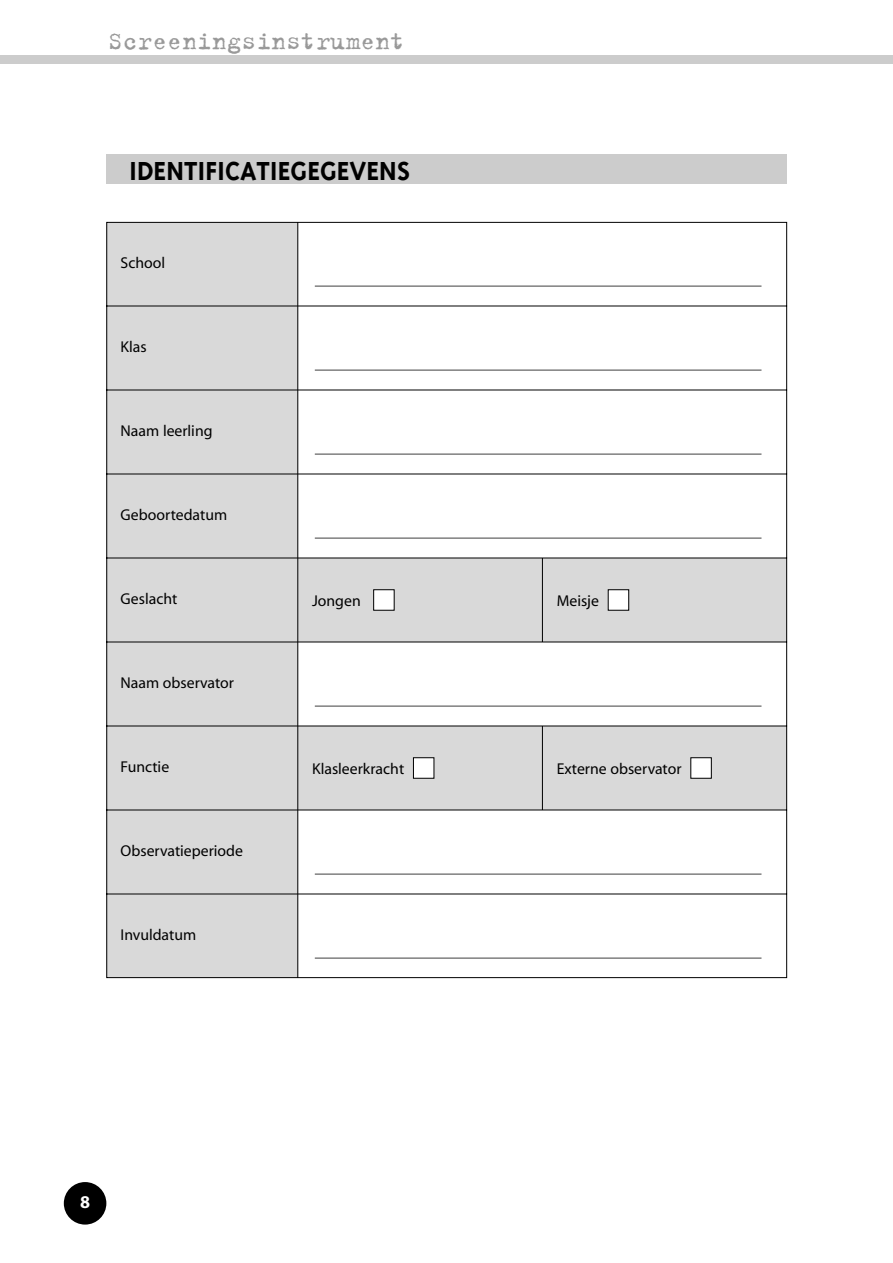
<style>
.page{position:relative;width:893px;height:1263px;background:#fff}
.page>*{position:absolute;margin:0;border:0;box-sizing:border-box;transform-origin:0 0}
.t1{font:700 30px "Triplex";color:#000}
.t2{font:27px "Trixie";color:#999}
.t3{font:700 18px "Myriad";color:#fff}
.t4{font:15.75px "Myriad";color:#000}
</style>
<div class="page">
<div style="left:106px;top:155px;width:681px;height:29px;background:#ccc"></div>
<div style="left:0;top:55px;width:892px;height:9px;background:#ccc"></div>
<div style="left:64px;top:1182px;width:42px;height:43px;background:#000;border-radius:50%"></div>
<svg style="left:106px;top:222px;width:681px;height:756px"></svg>
<hr style="left:297px;top:222px;width:1px;height:756px;background:#000">
<hr style="left:542px;top:558px;width:1px;height:84px;background:#000">
<hr style="left:542px;top:726px;width:1px;height:84px;background:#000">
<hr style="left:315px;top:537px;width:446px;height:2px;background:#808080">
<hr style="left:315px;top:705px;width:446px;height:2px;background:#808080">
<hr style="left:315px;top:873px;width:446px;height:2px;background:#808080">
<hr style="left:315px;top:957px;width:446px;height:2px;background:#808080">
<hr style="left:315px;top:453px;width:446px;height:2px;background:#808080">
<hr style="left:315px;top:369px;width:446px;height:2px;background:#808080">
<hr style="left:315px;top:285px;width:446px;height:2px;background:#808080">
<h2 class="t2" style="left:108px;top:32px;width:298px">Screeningsinstrument</h2>
<h1 class="t1" style="left:129px;top:159px;width:282px">IDENTIFICATIEGEGEVENS</h1>
<p class="t4" style="left:121px;top:257px;width:46px">School</p>
<p class="t4" style="left:121px;top:341px;width:28px">Klas</p>
<p class="t4" style="left:121px;top:425px;width:93px">Naam leerling</p>
<p class="t4" style="left:121px;top:509px;width:108px">Geboortedatum</p>
<p class="t4" style="left:121px;top:593px;width:58px">Geslacht</p>
<p class="t4" style="left:312px;top:595px;width:50px">Jongen</p>
<p class="t4" style="left:556px;top:595px;width:44px">Meisje</p>
<p class="t4" style="left:121px;top:677px;width:115px">Naam observator</p>
<p class="t4" style="left:121px;top:761px;width:50px">Functie</p>
<p class="t4" style="left:312px;top:763px;width:94px">Klasleerkracht</p>
<p class="t4" style="left:556px;top:763px;width:126px">Externe observator</p>
<p class="t4" style="left:121px;top:845px;width:124px">Observatieperiode</p>
<p class="t4" style="left:121px;top:929px;width:77px">Invuldatum</p>
<p class="t3" style="left:80px;top:1195px;width:11px">8</p>
</div>
